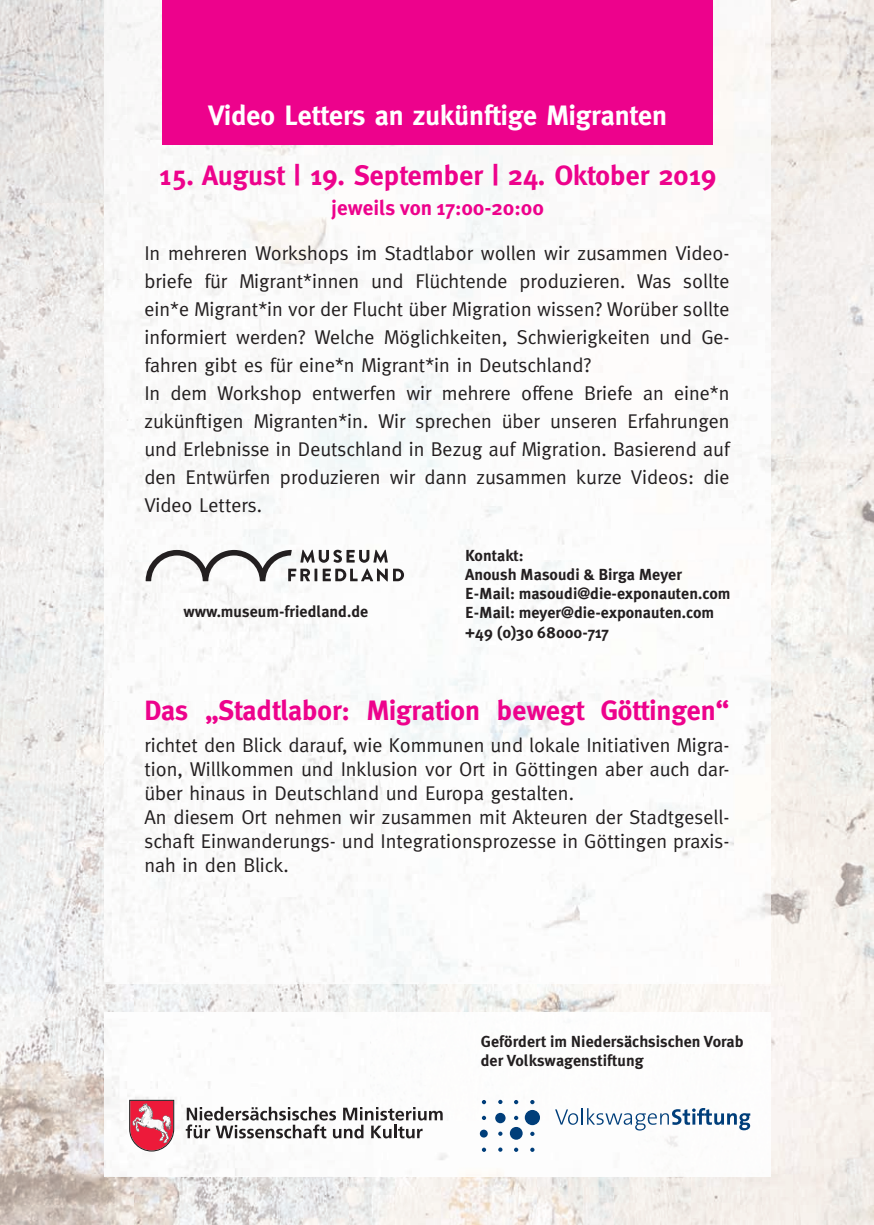
<style>
.page{position:relative;width:874px;height:1225px;background:#fff}
.page>*{position:absolute;margin:0;border:0;box-sizing:border-box;transform-origin:0 0}
.t1{font:700 28px "Meta";color:#ed028c}
.t2{font:700 28px "Meta";color:#fff}
.t3{font:700 21px "Meta Plus";color:#ed028c}
.t4{font:20px/28px "Meta";color:#231f20}
.t5{font:700 16px/19.2px "Meta Plus";color:#231f20}
</style>
<div class="page">
<img style="left:0;top:0;width:105px;height:816px">
<img style="left:769px;top:0;width:104px;height:816px">
<img style="left:0;top:816px;width:134px;height:409px">
<img style="left:739px;top:816px;width:134px;height:409px">
<img style="left:134px;top:984px;width:605px;height:28px">
<img style="left:134px;top:1176px;width:605px;height:49px">
<img style="left:105px;top:0;width:664px;height:984px">
<img style="left:105px;top:1012px;width:664px;height:164px">
<svg style="left:129px;top:1099px;width:45px;height:52px"></svg>
<svg style="left:186px;top:1106px;width:256px;height:32px"></svg>
<svg style="left:555px;top:1108px;width:195px;height:22px"></svg>
<svg style="left:479px;top:1129px;width:8px;height:8px"></svg>
<svg style="left:481px;top:1100px;width:5px;height:4px"></svg>
<svg style="left:481px;top:1115px;width:5px;height:5px"></svg>
<svg style="left:498px;top:1099px;width:4px;height:5px"></svg>
<svg style="left:513px;top:1100px;width:5px;height:4px"></svg>
<svg style="left:513px;top:1115px;width:5px;height:5px"></svg>
<svg style="left:513px;top:1147px;width:5px;height:5px"></svg>
<svg style="left:530px;top:1100px;width:4px;height:4px"></svg>
<svg style="left:530px;top:1131px;width:4px;height:5px"></svg>
<svg style="left:530px;top:1147px;width:4px;height:5px"></svg>
<div style="left:495px;top:1112px;width:10px;height:11px;background:#003e7a;border-radius:50%"></div>
<div style="left:509px;top:1127px;width:13px;height:12px;background:#003e7a;border-radius:50%"></div>
<div style="left:524px;top:1110px;width:15px;height:15px;background:#003e7a;border-radius:50%"></div>
<svg style="left:498px;top:1147px;width:4px;height:4px"></svg>
<svg style="left:498px;top:1131px;width:4px;height:4px"></svg>
<svg style="left:481px;top:1147px;width:5px;height:5px"></svg>
<svg style="left:393px;top:568px;width:11px;height:13px"></svg>
<svg style="left:145px;top:550px;width:242px;height:31px"></svg>
<div style="left:162px;top:0;width:549px;height:145px;background:#ed028c"></div>
<h1 class="t2" style="left:208px;top:99px;width:460px">Video Letters an zukünftige Migranten</h1>
<h1 class="t1" style="left:159px;top:159px;width:558px">15. August | 19. September | 24. Oktober 2019</h1>
<p class="t3" style="left:331px;top:195px;width:214px">jeweils von 17:00-20:00</p>
<p class="t4" style="left:144px;top:239px;width:587px">In mehreren Workshops im Stadtlabor wollen wir zusammen Video&shy;briefe für Migrant*innen und Flüchtende produzieren. Was sollte ein*e Migrant*in vor der Flucht über Migration wissen? Worüber sollte informiert werden? Welche Möglichkeiten, Schwierigkeiten und Ge&shy;fahren gibt es für eine*n Migrant*in in Deutschland?<br>In dem Workshop entwerfen wir mehrere offene Briefe an eine*n zukünftigen Migranten*in. Wir sprechen über unseren Erfahrungen und Erlebnisse in Deutschland in Bezug auf Migration. Basierend auf den Entwürfen produzieren wir dann zusammen kurze Videos: die Video Letters.</p>
<p class="t5" style="left:183px;top:602px;width:186px">www.museum-friedland.de</p>
<p class="t5" style="left:465px;top:545px;width:267px">Kontakt:<br>Anoush Masoudi &amp; Birga Meyer<br>E-Mail: masoudi@die-exponauten.com<br>E-Mail: meyer@die-exponauten.com +49 (0)30 68000-717</p>
<h1 class="t1" style="left:144px;top:694px;width:586px">Das „Stadtlabor: Migration bewegt Göttingen“</h1>
<p class="t4" style="left:144px;top:732px;width:586px;line-height:24px">richtet den Blick darauf, wie Kommunen und lokale Initiativen Migra&shy;tion, Willkommen und Inklusion vor Ort in Göttingen aber auch dar&shy;über hinaus in Deutschland und Europa gestalten.<br>An diesem Ort nehmen wir zusammen mit Akteuren der Stadtgesell&shy;schaft Einwanderungs- und Integrationsprozesse in Göttingen praxis&shy;nah in den Blick.</p>
<p class="t5" style="left:480px;top:1032px;width:264px">Gefördert im Niedersächsischen Vorab der Volkswagenstiftung</p>
</div>
